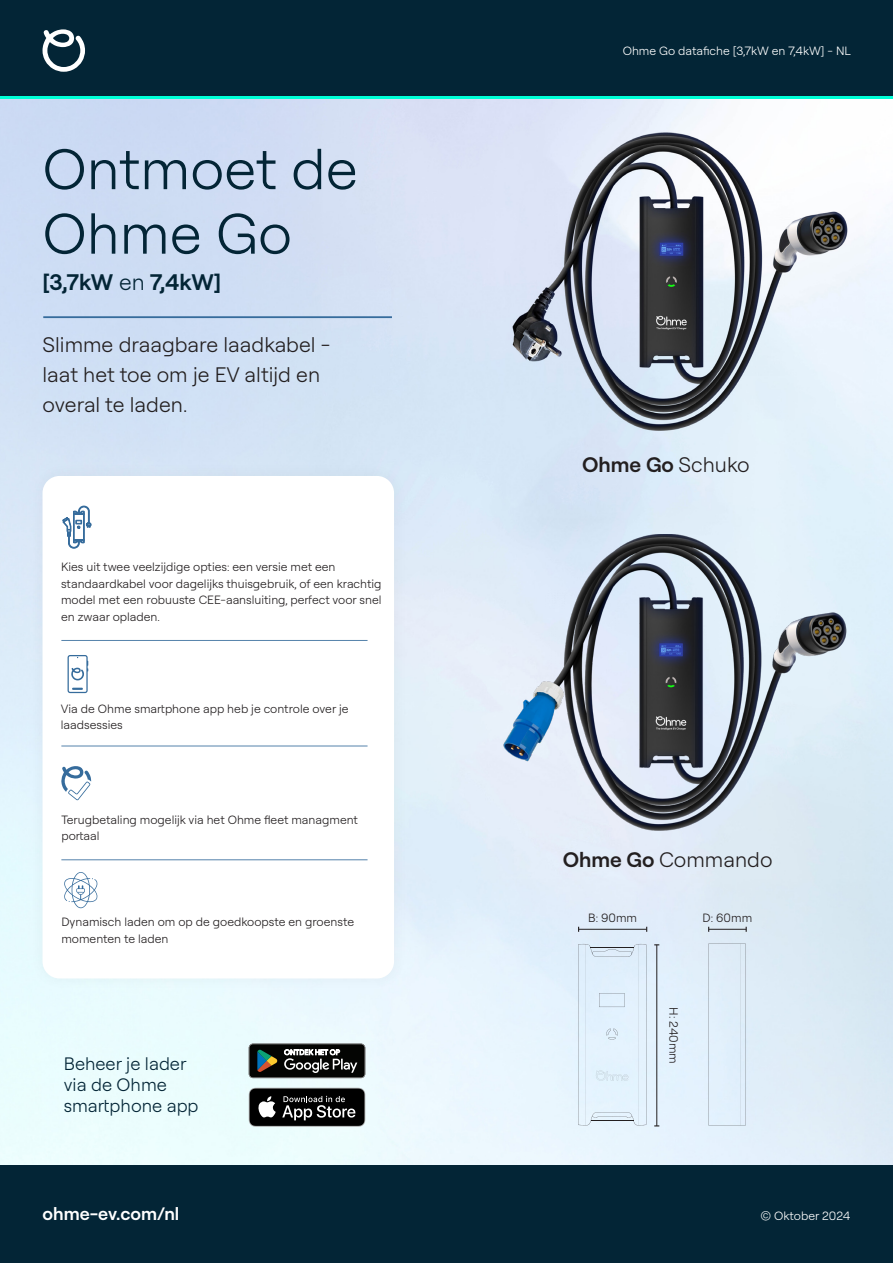
<style>
.page{position:relative;width:893px;height:1263px;background:#fff}
.page>*{position:absolute;margin:0;border:0;box-sizing:border-box;transform-origin:0 0}
.t1{font:300 57px/64.5px "Roobert";color:#032536}
.t2{font:600 22.5px "Roobert";letter-spacing:-.005em;color:#032536}
.t3{font:300 21px/30px "Roobert";color:#231f20}
.t4{font:600 21px "Roobert";letter-spacing:-.005em;color:#231f20}
.Table_title{font:300 18px/21px "Roobert";color:#032536}
.t5{font:600 18px "Roobert";color:#fff}
.USP_text{font:300 12px/16.5px "Roobert";color:#231f20}
.t6{font:300 12px "Roobert";color:#fff}
.s1{font-weight:300}
.s2{font-weight:600}
</style>
<div class="page">
<img style="left:0;top:99px;width:893px;height:1067px">
<img style="left:503px;top:535px;width:356px;height:324px">
<div style="left:0;top:0;width:893px;height:97px;background:#032536"></div>
<div style="left:0;top:1166px;width:893px;height:97px;background:#032536"></div>
<hr style="left:0;top:96px;width:893px;height:3px;background:#00ffd6">
<svg style="left:43px;top:29px;width:42px;height:43px"></svg>
<svg style="left:249px;top:1043px;width:116px;height:35px;background:#363936"></svg>
<svg style="left:249px;top:1088px;width:116px;height:39px;background:#303131"></svg>
<svg style="left:43px;top:316px;width:349px;height:2px"></svg>
<div style="left:27px;top:460px;width:383px;height:534px;background:#231f20;opacity:.05"></div>
<div style="left:43px;top:476px;width:351px;height:502px;background:#fff;border-radius:17px"></div>
<svg style="left:61px;top:640px;width:307px;height:1px"></svg>
<svg style="left:61px;top:745px;width:307px;height:1px"></svg>
<svg style="left:61px;top:859px;width:307px;height:1px"></svg>
<svg style="left:61px;top:766px;width:30px;height:34px"></svg>
<svg style="left:68px;top:655px;width:20px;height:38px"></svg>
<svg style="left:63px;top:506px;width:28px;height:42px"></svg>
<svg style="left:64px;top:872px;width:34px;height:36px"></svg>
<hr style="left:656px;top:945px;width:1px;height:181px;background:#231f20">
<hr style="left:579px;top:929px;width:68px;height:1px;background:#231f20">
<hr style="left:709px;top:929px;width:37px;height:1px;background:#231f20">
<svg style="left:578px;top:944px;width:68px;height:181px;background:#deedf8"></svg>
<svg style="left:708px;top:943px;width:38px;height:182px;background:#ddebf7"></svg>
<p class="t1" style="left:43px;top:134px;width:317px">Ontmoet de<br>Ohme Go</p>
<p class="t2" style="left:43px;top:265px;width:180px">[3,7kW <span class="s1">en</span> 7,4kW]</p>
<p class="t3" style="left:43px;top:328px;width:289px">Slimme draagbare laadkabel - laat het toe om je EV altijd en overal te laden.</p>
<p class="USP_text" style="left:61px;top:558px;width:322px">Kies uit twee veelzijdige opties: een versie met een standaardkabel voor dagelijks thuisgebruik, of een krachtig model met een robuuste CEE-aansluiting, perfect voor snel en zwaar opladen.</p>
<p class="USP_text" style="left:61px;top:699px;width:289px">Via de Ohme smartphone app heb je controle over je laadsessies</p>
<p class="USP_text" style="left:61px;top:811px;width:298px">Terugbetaling mogelijk via het Ohme fleet managment portaal</p>
<p class="t6" style="left:623px;top:42px;width:230px">Ohme Go datafiche [3,7kW en 7,4kW] - NL</p>
<p class="t4" style="left:582px;top:449px;width:169px">Ohme Go <span class="s1">Schuko</span></p>
<p class="t3" style="left:563px;top:843px;width:211px"><span class="s2">Ohme Go</span> Commando</p>
<p class="USP_text" style="left:61px;top:913px;width:294px">Dynamisch laden om op de goedkoopste en groenste momenten te laden</p>
<p class="USP_text" style="left:588px;top:909px;width:50px">B: 90mm</p>
<p class="USP_text" style="left:703px;top:909px;width:51px">D: 60mm</p>
<p class="Table_title" style="left:64px;top:1052px;width:136px">Beheer je lader via de Ohme smartphone app</p>
<p class="USP_text" style="left:683px;top:1007px;width:58px;rotate:90deg">H: 240mm</p>
<p class="t5" style="left:43px;top:1201px;width:138px">ohme-ev.com/nl</p>
<p class="t6" style="left:760px;top:1207px;width:91px">© Oktober 2024</p>
</div>
